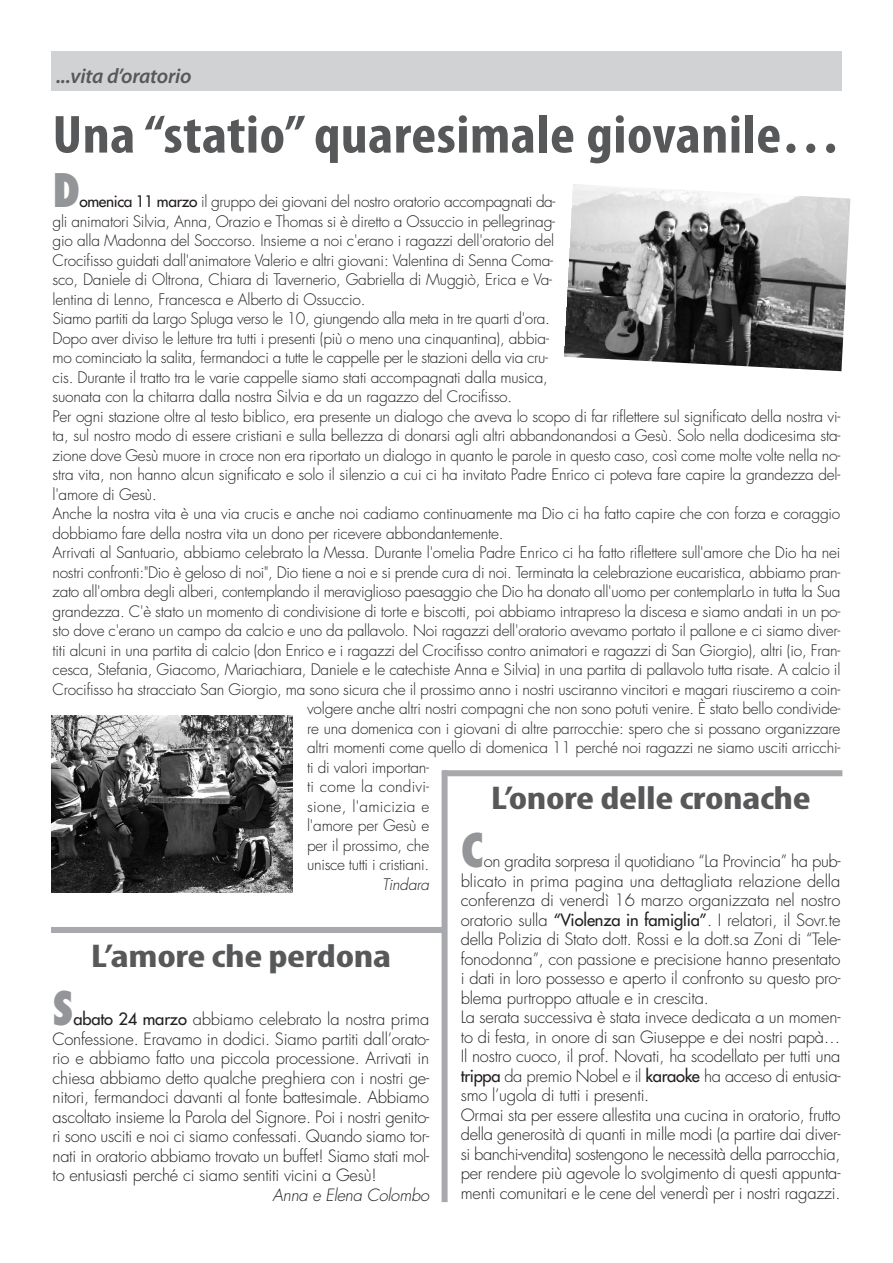
<style>
.page{position:relative;width:893px;height:1263px;background:#fff}
.page>*{position:absolute;margin:0;border:0;box-sizing:border-box;transform-origin:0 0}
.t1{font:700 condensed 54px "Myriad Pro";letter-spacing:.005em;color:#57585a;scale:1.1 1}
.t2{font:800 condensed 45px "Futura";color:#939598}
.t3{font:700 condensed 33px "Myriad Pro";letter-spacing:-.01em;color:#57585a;scale:1.3 1}
.t4{font:italic 600 21px "Myriad Pro";letter-spacing:-.01em;color:#57585a}
.t5{font:300 16.5px/19.5px "Futura";letter-spacing:-.015em;color:#231f20;text-align:justify}
.t6{font:italic 300 16.5px "Futura";letter-spacing:-.01em;color:#231f20}
.t7{font:300 15.45px "Futura";letter-spacing:-.015em;color:#231f20}
.t8{font:300 15.45px "Futura";letter-spacing:.02em;color:#231f20}
.t9{font:300 15.45px "Futura";letter-spacing:.015em;color:#231f20}
.t10{font:italic 300 15.45px "Futura";letter-spacing:-.015em;color:#231f20}
.s1{font-weight:400}
</style>
<div class="page">
<div style="left:51px;top:51px;width:791px;height:39px;background:#d1d2d4"></div>
<img style="left:565px;top:184px;width:285px;height:187px">
<div style="left:51px;top:927px;width:394px;height:6px;background:#a8a9ad"></div>
<img style="left:51px;top:715px;width:241px;height:178px">
<div style="left:442px;top:770px;width:400px;height:6px;background:#a8a9ad"></div>
<div style="left:442px;top:770px;width:6px;height:432px;background:#a8a9ad"></div>
<h3 class="t4" style="left:56px;top:68px;width:137px">...vita d’oratorio</h3>
<h1 class="t1" style="left:53px;top:116px;width:718px">Una “statio” quaresimale giovanile…</h1>
<h2 class="t2" style="left:53px;top:171px;width:29px">D</h2>
<p class="t7" style="left:79px;top:195px;width:478px"><span class="s1">omenica 11 marzo</span> il gruppo dei giovani del nostro oratorio accompagnati da-</p>
<p class="t7" style="left:53px;top:214px;width:504px">gli animatori Silvia, Anna, Orazio e Thomas si è diretto a Ossuccio in pellegrinag-</p>
<p class="t7" style="left:53px;top:234px;width:503px">gio alla Madonna del Soccorso. Insieme a noi c'erano i ragazzi dell'oratorio del</p>
<p class="t7" style="left:53px;top:253px;width:502px">Crocifisso guidati dall'animatore Valerio e altri giovani: Valentina di Senna Coma-</p>
<p class="t7" style="left:53px;top:273px;width:501px">sco, Daniele di Oltrona, Chiara di Tavernerio, Gabriella di Muggiò, Erica e Va-</p>
<p class="t7" style="left:53px;top:292px;width:314px">lentina di Lenno, Francesca e Alberto di Ossuccio.</p>
<p class="t7" style="left:53px;top:312px;width:499px">Siamo partiti da Largo Spluga verso le 10, giungendo alla meta in tre quarti d'ora.</p>
<p class="t7" style="left:53px;top:331px;width:498px">Dopo aver diviso le letture tra tutti i presenti (più o meno una cinquantina), abbia-</p>
<p class="t7" style="left:53px;top:351px;width:497px">mo cominciato la salita, fermandoci a tutte le cappelle per le stazioni della via cru-</p>
<p class="t7" style="left:53px;top:370px;width:497px">cis. Durante il tratto tra le varie cappelle siamo stati accompagnati dalla musica,</p>
<p class="t7" style="left:53px;top:390px;width:461px">suonata con la chitarra dalla nostra Silvia e da un ragazzo del Crocifisso.</p>
<p class="t7" style="left:53px;top:409px;width:789px">Per ogni stazione oltre al testo biblico, era presente un dialogo che aveva lo scopo di far riflettere sul significato della nostra vi-</p>
<p class="t7" style="left:53px;top:429px;width:789px">ta, sul nostro modo di essere cristiani e sulla bellezza di donarsi agli altri abbandonandosi a Gesù. Solo nella dodicesima sta-</p>
<p class="t7" style="left:53px;top:448px;width:789px">zione dove Gesù muore in croce non era riportato un dialogo in quanto le parole in questo caso, così come molte volte nella no-</p>
<p class="t7" style="left:53px;top:468px;width:789px">stra vita, non hanno alcun significato e solo il silenzio a cui ci ha invitato Padre Enrico ci poteva fare capire la grandezza del-</p>
<p class="t7" style="left:53px;top:487px;width:106px">l'amore di Gesù.</p>
<p class="t7" style="left:53px;top:507px;width:789px">Anche la nostra vita è una via crucis e anche noi cadiamo continuamente ma Dio ci ha fatto capire che con forza e coraggio</p>
<p class="t7" style="left:53px;top:526px;width:453px">dobbiamo fare della nostra vita un dono per ricevere abbondantemente.</p>
<p class="t7" style="left:53px;top:546px;width:789px">Arrivati al Santuario, abbiamo celebrato la Messa. Durante l'omelia Padre Enrico ci ha fatto riflettere sull'amore che Dio ha nei</p>
<p class="t7" style="left:53px;top:565px;width:789px">nostri confronti:"Dio è geloso di noi", Dio tiene a noi e si prende cura di noi. Terminata la celebrazione eucaristica, abbiamo pran-</p>
<p class="t7" style="left:53px;top:585px;width:789px">zato all'ombra degli alberi, contemplando il meraviglioso paesaggio che Dio ha donato all'uomo per contemplarLo in tutta la Sua</p>
<p class="t7" style="left:53px;top:604px;width:789px">grandezza. C'è stato un momento di condivisione di torte e biscotti, poi abbiamo intrapreso la discesa e siamo andati in un po-</p>
<p class="t7" style="left:53px;top:624px;width:789px">sto dove c'erano un campo da calcio e uno da pallavolo. Noi ragazzi dell'oratorio avevamo portato il pallone e ci siamo diver-</p>
<p class="t7" style="left:53px;top:643px;width:789px">titi alcuni in una partita di calcio (don Enrico e i ragazzi del Crocifisso contro animatori e ragazzi di San Giorgio), altri (io, Fran-</p>
<p class="t7" style="left:53px;top:663px;width:789px">cesca, Stefania, Giacomo, Mariachiara, Daniele e le catechiste Anna e Silvia) in una partita di pallavolo tutta risate. A calcio il</p>
<p class="t7" style="left:53px;top:682px;width:789px">Crocifisso ha stracciato San Giorgio, ma sono sicura che il prossimo anno i nostri usciranno vincitori e magari riusciremo a coin-</p>
<p class="t7" style="left:307px;top:702px;width:535px">volgere anche altri nostri compagni che non sono potuti venire. È stato bello condivide-</p>
<p class="t7" style="left:307px;top:721px;width:535px">re una domenica con i giovani di altre parrocchie: spero che si possano organizzare</p>
<p class="t7" style="left:307px;top:741px;width:535px">altri momenti come quello di domenica 11 perché noi ragazzi ne siamo usciti arricchi-</p>
<p class="t7" style="left:307px;top:760px;width:124px">ti di valori importan-</p>
<p class="t9" style="left:307px;top:780px;width:124px">ti come la condivi-</p>
<p class="t8" style="left:307px;top:799px;width:124px">sione, l'amicizia e</p>
<p class="t7" style="left:307px;top:819px;width:124px">l'amore per Gesù e</p>
<p class="t7" style="left:307px;top:838px;width:124px">per il prossimo, che</p>
<p class="t7" style="left:307px;top:858px;width:124px">unisce tutti i cristiani.</p>
<p class="t10" style="left:382px;top:877px;width:48px">Tindara</p>
<h3 class="t3" style="left:491px;top:786px;width:248px">L’onore delle cronache</h3>
<h2 class="t2" style="left:461px;top:831px;width:26px">C</h2>
<p class="t5" style="left:461px;top:853px;width:381px;text-align:left;text-indent:23px">on gradita sorpresa il quotidiano “La Provincia” ha pub&shy;blicato in prima pagina una dettagliata relazione della conferenza di venerdì 16 marzo organizzata nel nostro oratorio sulla <span class="s1">“Violenza in famiglia”</span>. I relatori, il Sovr.te della Polizia di Stato dott. Rossi e la dott.sa Zoni di “Tele&shy;fonodonna”, con passione e precisione hanno presentato i dati in loro possesso e aperto il confronto su questo pro&shy;blema purtroppo attuale e in crescita.<br>La serata successiva è stata invece dedicata a un momen&shy;to di festa, in onore di san Giuseppe e dei nostri papà… Il nostro cuoco, il prof. Novati, ha scodellato per tutti una <span class="s1">trippa</span> da premio Nobel e il <span class="s1">karaoke</span> ha acceso di entusia&shy;smo l’ugola di tutti i presenti.<br>Ormai sta per essere allestita una cucina in oratorio, frutto della generosità di quanti in mille modi (a partire dai diver&shy;si banchi-vendita) sostengono le necessità della parrocchia, per rendere più agevole lo svolgimento di questi appunta&shy;menti comunitari e le cene del venerdì per i nostri ragazzi.</p>
<h3 class="t3" style="left:91px;top:944px;width:233px">L’amore che perdona</h3>
<h2 class="t2" style="left:53px;top:989px;width:23px">S</h2>
<p class="t5" style="left:53px;top:1011px;width:378px;text-indent:21px"><span class="s1">abato 24 marzo</span> abbiamo celebrato la nostra prima Confessione. Eravamo in dodici. Siamo partiti dall’orato&shy;rio e abbiamo fatto una piccola processione. Arrivati in chiesa abbiamo detto qualche preghiera con i nostri ge&shy;nitori, fermandoci davanti al fonte battesimale. Abbiamo ascoltato insieme la Parola del Signore. Poi i nostri genito&shy;ri sono usciti e noi ci siamo confessati. Quando siamo tor&shy;nati in oratorio abbiamo trovato un buffet! Siamo stati mol&shy;to entusiasti perché ci siamo sentiti vicini a Gesù!</p>
<p class="t6" style="left:272px;top:1187px;width:158px">Anna e Elena Colombo</p>
</div>
